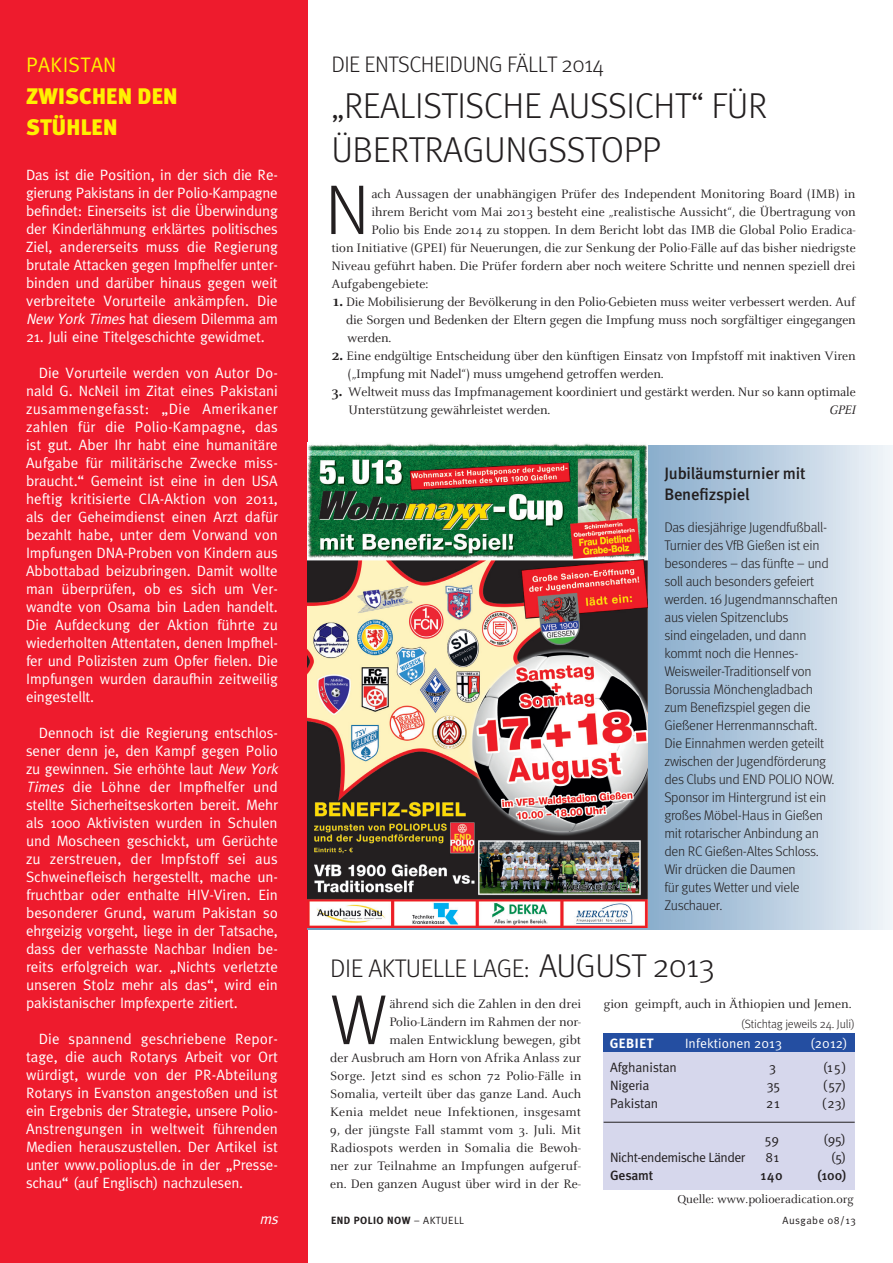
<style>
.page{position:relative;width:893px;height:1263px;background:#fff}
.page>*{position:absolute;margin:0;border:0;box-sizing:border-box;transform-origin:0 0}
.t1{font:300 70.8px "Meta";color:#231f20}
.t2{font:300 70.35px "Meta";color:#231f20;scale:1.05 1}
.Headline_National{font:300 36px/43.5px "Meta";letter-spacing:-.01em;color:#231f20}
.Headline_National-2{font:300 25.5px "Meta";letter-spacing:-.015em;color:#231f20}
.Dach_META{font:300 22.5px "Meta";letter-spacing:-.02em;color:#231f20}
.Meldung_Head{font:900 22.5px "Meta";letter-spacing:.01em;color:#fff101}
.Meldung_Head-2{font:21px "Meta";letter-spacing:.01em;color:#fff101}
.t3{font:500 16.5px/21px "Meta";letter-spacing:-.01em;color:#231f20}
.LETZTE_MELDUNG{font:15px/18px "Meta";letter-spacing:-.005em;color:#fff;text-align:justify}
.LETZTE_MELDUNG-2{font:italic 15px "Meta";color:#fff}
.t4{font:300 13.95px/18px "Meta";letter-spacing:-.02em;color:#231f20}
.t5{font:13.5px/18px "Celeste";color:#231f20}
.Meldung_Body{font:13.5px "Meta Normal";letter-spacing:-.015em;color:#231f20}
.Meldung_Body-2{font:13.5px "Meta Normal";letter-spacing:-.04em;color:#231f20}
.t6{font:13.5px "Meta Normal";letter-spacing:.005em;color:#fff}
.Meldung_Body-3{font:500 13.5px "Meta";letter-spacing:-.015em;color:#231f20}
.t7{font:700 13.5px "Meta";letter-spacing:.045em;color:#fff}
.t8{font:italic 13.5px "Celeste";color:#231f20}
.Body_Einzug{font:12.75px "Celeste";color:#231f20}
.t9{font:300 12px "Meta";letter-spacing:-.01em;color:#231f20}
.t10{font:700 10.5px "Meta";letter-spacing:.045em;color:#231f20}
.t11{font:10.5px "Meta Normal";letter-spacing:.045em;color:#231f20}
.s1{font-style:italic}
.s2{font-weight:700;font-size:16.5px}
.s3{font-weight:700;font-size:15px}
.s4{font-size:33px}
.s5{font-family:"Meta Normal";font-weight:400}
</style>
<div class="page">
<div style="left:0;top:0;width:308px;height:1263px;background:#ee1b2d"></div>
<div style="left:603px;top:1042px;width:252px;height:148px;background:#d6d7ec"></div>
<div style="left:603px;top:1033px;width:252px;height:19px;background:#244ea1"></div>
<hr style="left:604px;top:1122px;width:251px;height:1px;background:#231f20">
<svg style="left:308px;top:445px;width:585px;height:484px;background:#bacee0"></svg>
<img style="left:308px;top:443px;width:339px;height:484px">
<p class="Meldung_Head-2" style="left:26px;top:53px;width:92px">PAKISTAN</p>
<p class="Meldung_Head" style="left:26px;top:83px;width:153px">ZWISCHEN DEN</p>
<p class="Meldung_Head" style="left:26px;top:114px;width:93px">STÜHLEN</p>
<p class="LETZTE_MELDUNG" style="left:26px;top:166px;width:253px">Das ist die Position, in der sich die Re&shy;gierung Pakistans in der Polio-Kampagne befindet: Einerseits ist die Überwindung der Kinderlähmung erklärtes politisches Ziel, andererseits muss die Regierung brutale Attacken gegen Impfhelfer unter&shy;binden und darüber hinaus gegen weit verbreitete Vorurteile ankämpfen. Die <span class="s1">New York Times</span>hat diesem Dilemma am</p>
<p class="LETZTE_MELDUNG" style="left:26px;top:328px;width:240px">21. Juli eine Titelgeschichte gewidmet.</p>
<p class="LETZTE_MELDUNG" style="left:26px;top:364px;width:253px;text-indent:13px">Die Vorurteile werden von Autor Do&shy;nald G. NcNeil im Zitat eines Pakistani zusammengefasst: „Die Amerikaner zahlen für die Polio-Kampagne, das ist gut. Aber Ihr habt eine humanitäre Aufgabe für militärische Zwecke miss&shy;braucht.“ Gemeint ist eine in den USA heftig kritisierte CIA-Aktion von 2011, als der Geheimdienst einen Arzt dafür bezahlt habe, unter dem Vorwand von Impfungen DNA-Proben von Kindern aus Abbottabad beizubringen. Damit wollte man überprüfen, ob es sich um Ver&shy;wandte von Osama bin Laden handelt.<br>Die Aufdeckung der Aktion führte zu wiederholten Attentaten, denen Impfhel&shy;fer und Polizisten zum Opfer fielen. Die Impfungen wurden daraufhin zeitweilig eingestellt.</p>
<p class="LETZTE_MELDUNG" style="left:26px;top:724px;width:257px;text-align:left;text-indent:13px">Dennoch ist die Regierung entschlos&shy;sener denn je, den Kampf gegen Polio zu gewinnen. Sie erhöhte laut <span class="s1">New York Times</span> die Löhne der Impfhelfer und stellte Sicherheitseskorten bereit. Mehr als 1000 Aktivisten wurden in Schulen und Moscheen geschickt, um Gerüchte zu zerstreuen, der Impfstoff sei aus Schweinefleisch hergestellt, mache un&shy;fruchtbar oder enthalte HIV-Viren. Ein besonderer Grund, warum Pakistan so ehrgeizig vorgeht, liege in der Tatsache, dass der verhasste Nachbar Indien be&shy;reits erfolgreich war. „Nichts verletzte unseren Stolz mehr als das“, wird ein pakistanischer Impfexperte zitiert.</p>
<p class="LETZTE_MELDUNG" style="left:26px;top:1030px;width:253px;text-indent:13px">Die spannend geschriebene Repor&shy;tage, die auch Rotarys Arbeit vor Ort würdigt, wurde von der PR-Abteilung Rotarys in Evanston angestoßen und ist ein Ergebnis der Strategie, unsere Polio-Anstrengungen in weltweit führenden Medien herauszustellen. Der Artikel ist unter www.polioplus.de in der „Presse&shy;schau“ (auf Englisch) nachzulesen.</p>
<p class="LETZTE_MELDUNG-2" style="left:260px;top:1210px;width:24px">ms</p>
<p class="Dach_META" style="left:331px;top:51px;width:274px">DIE ENTSCHEIDUNG FÄLLT 2014</p>
<p class="Headline_National" style="left:331px;top:84px;width:437px">„REALISTISCHE AUSSICHT“ FÜR<br>ÜBERTRAGUNGSSTOPP</p>
<p class="t2" style="left:325px;top:170px;width:45px">N</p>
<p class="t5" style="left:371px;top:185px;width:485px">ach Aussagen der unabhängigen Prüfer des Independent Monitoring Board (IMB) in</p>
<p class="t5" style="left:371px;top:203px;width:486px">ihrem Bericht vom Mai 2013 besteht eine „realistische Aussicht“, die Übertragung von</p>
<p class="t5" style="left:371px;top:221px;width:486px">Polio bis Ende 2014 zu stoppen. In dem Bericht lobt das IMB die Global Polio Eradica-</p>
<p class="t5" style="left:331px;top:239px;width:526px">tion Initiative (GPEI) für Neuerungen, die zur Senkung der Polio-Fälle auf das bisher niedrigste</p>
<p class="t5" style="left:331px;top:257px;width:526px">Niveau geführt haben. Die Prüfer fordern aber noch weitere Schritte und nennen speziell drei</p>
<p class="t5" style="left:331px;top:275px;width:99px">Aufgabengebiete:</p>
<p class="t5" style="left:331px;top:293px;width:526px"><span class="s2">1.</span> Die Mobilisierung der Bevölkerung in den Polio-Gebieten muss weiter verbessert werden. Auf</p>
<p class="t5" style="left:346px;top:311px;width:511px">die Sorgen und Bedenken der Eltern gegen die Impfung muss noch sorgfältiger eingegangen werden.</p>
<p class="t5" style="left:348px;top:347px;width:510px;text-indent:-16px"><span class="s2">2.</span> Eine endgültige Entscheidung über den künftigen Einsatz von Impfstoff mit inaktiven Viren („Impfung mit Nadel“) muss umgehend getroffen werden.</p>
<p class="t5" style="left:348px;top:383px;width:509px;text-indent:-17px"><span class="s3">3</span><span class="s2">.</span> Weltweit muss das Impfmanagement koordiniert und gestärkt werden. Nur so kann optimale<br>Unterstützung gewährleistet werden.</p>
<p class="t8" style="left:829px;top:403px;width:28px">GPEI</p>
<p class="t3" style="left:664px;top:463px;width:143px">Jubiläumsturnier mit<br>Benefizspiel</p>
<p class="t4" style="left:664px;top:518px;width:175px">Das diesjährige Jugendfußball-<br>Turnier des VfB Gießen ist ein besonderes – das fünfte – und soll auch besonders gefeiert werden. 16 Jugendmannschaften aus vielen Spitzenclubs<br>sind eingeladen, und dann kommt noch die Hennes-<br>Weisweiler-Traditionself von<br>Borussia Mönchengladbach zum Benefizspiel gegen die<br>Gießener Herrenmannschaft.<br>Die Einnahmen werden geteilt zwischen der Jugendförderung des Clubs und END POLIO NOW.<br>Sponsor im Hintergrund ist ein großes Möbel-Haus in Gießen mit rotarischer Anbindung an den RC Gießen-Altes Schloss.<br>Wir drücken die Daumen<br>für gutes Wetter und viele<br>Zuschauer.</p>
<p class="Headline_National-2" style="left:330px;top:953px;width:386px">DIE AKTUELLE LAGE: <span class="s4">AUGUST 2013</span></p>
<p class="t1" style="left:330px;top:979px;width:59px">W</p>
<p class="t5" style="left:330px;top:995px;width:253px;text-align:right">ährend sich die Zahlen in den drei Polio-Ländern im Rahmen der nor-<br>malen Entwicklung bewegen, gibt<br>der Ausbruch am Horn von Afrika Anlass zur Sorge. Jetzt sind es schon 72 Polio-Fälle in Somalia, verteilt über das ganze Land. Auch Kenia meldet neue Infektionen, insgesamt 9, der jüngste Fall stammt vom 3. Juli. Mit Radiospots werden in Somalia die Bewoh&shy;ner zur Teilnahme an Impfungen aufgeruf&shy;en. Den ganzen August über wird in der Re-</p>
<p class="t5" style="left:604px;top:995px;width:249px">gion geimpft, auch in Äthiopien und Jemen.</p>
<p class="t9" style="left:741px;top:1017px;width:115px">(Stichtag jeweils 24. Juli)</p>
<p class="t7" style="left:610px;top:1035px;width:45px">GEBIET</p>
<p class="t6" style="left:685px;top:1035px;width:98px">Infektionen 2013</p>
<p class="t6" style="left:811px;top:1035px;width:38px">(2012)</p>
<p class="Meldung_Body" style="left:610px;top:1059px;width:68px">Afghanistan</p>
<p class="Meldung_Body" style="left:769px;top:1059px;width:8px">3</p>
<p class="Meldung_Body" style="left:823px;top:1059px;width:25px">(15)</p>
<p class="Meldung_Body" style="left:610px;top:1077px;width:41px">Nigeria</p>
<p class="Meldung_Body" style="left:767px;top:1077px;width:15px">35</p>
<p class="Meldung_Body" style="left:823px;top:1077px;width:25px">(57)</p>
<p class="Meldung_Body" style="left:610px;top:1095px;width:50px">Pakistan</p>
<p class="Meldung_Body" style="left:766px;top:1095px;width:15px">21</p>
<p class="Meldung_Body" style="left:822px;top:1095px;width:26px">(23)</p>
<p class="Meldung_Body" style="left:765px;top:1131px;width:16px">59</p>
<p class="Meldung_Body" style="left:823px;top:1131px;width:24px">(95)</p>
<p class="Meldung_Body-2" style="left:610px;top:1149px;width:136px">Nicht-endemische Länder</p>
<p class="Meldung_Body" style="left:765px;top:1149px;width:15px">81</p>
<p class="Meldung_Body" style="left:831px;top:1149px;width:17px">(5)</p>
<p class="Meldung_Body-3" style="left:610px;top:1167px;width:45px">Gesamt</p>
<p class="Meldung_Body-3" style="left:760px;top:1167px;width:24px">140</p>
<p class="Meldung_Body-3" style="left:818px;top:1167px;width:30px">(100)</p>
<p class="Body_Einzug" style="left:677px;top:1193px;width:178px">Quelle: www.polioeradication.org</p>
<p class="t10" style="left:331px;top:1214px;width:134px">END POLIO NOW <span class="s5">– AKTUELL</span></p>
<p class="t11" style="left:782px;top:1214px;width:75px">Ausgabe 08/13</p>
</div>
